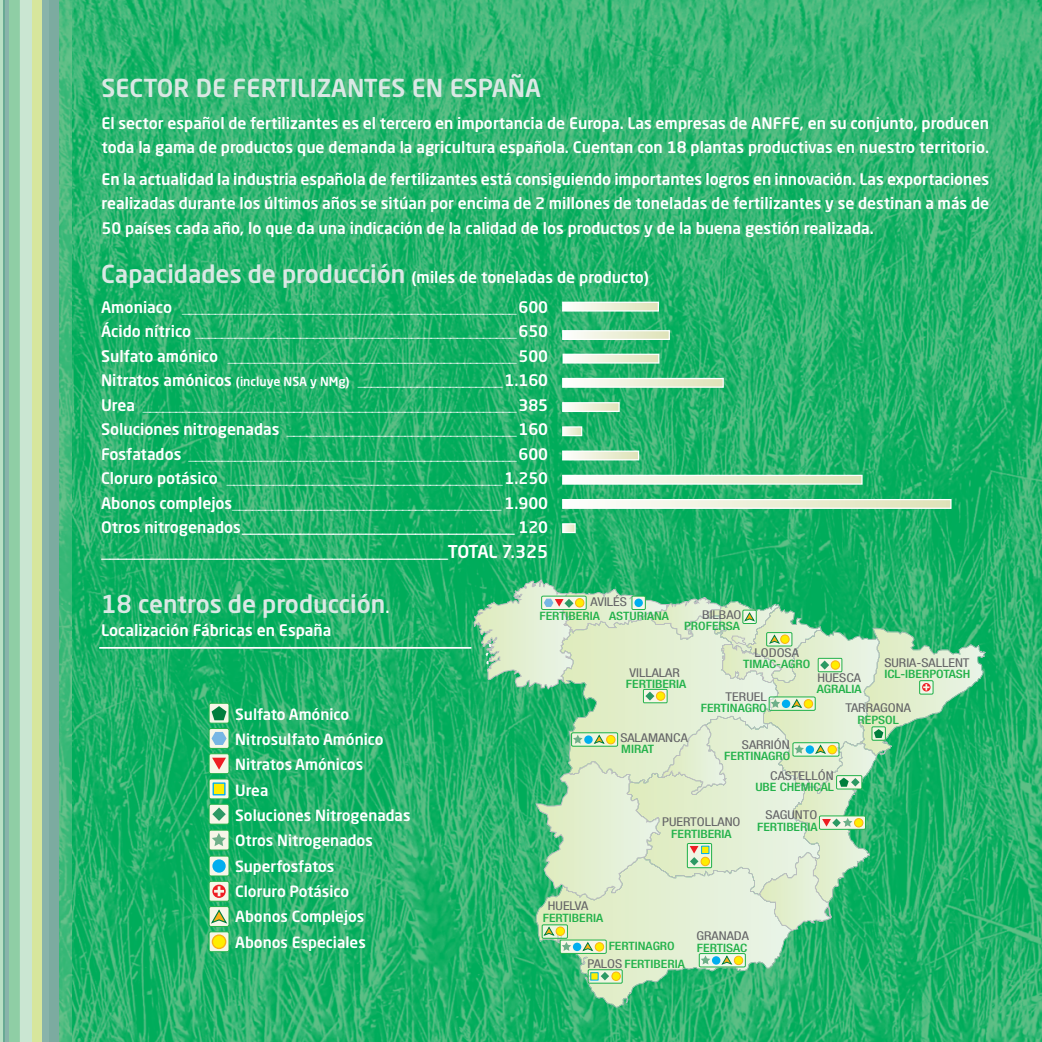
<style>
.page{position:relative;width:1042px;height:1042px;background:#fff}
.page>*{position:absolute;margin:0;border:0;box-sizing:border-box;transform-origin:0 0}
.t1{font:500 24.5px "Neo Sans Pro";color:#dae8e4}
.t2{font:300 15.75px/24.5px "Neo Sans Pro";color:#fff}
.t3{font:500 15.75px/24.5px "Neo Sans Pro";color:#fff}
.t4{font:500 15.22px/25.4px "Neo Sans Std";color:#fff}
.t5{font:condensed 12.08px "Helvetica Neue LT Std";color:#636366;scale:1.18 1}
.t6{font:500 condensed 11.55px "Helvetica Neue LT Std";color:#23b24b;scale:1.18 1}
.s1{font-weight:500;font-size:24.5px;color:#dae8e4}
.s2{font-weight:500}
.s3{font-weight:500;font-size:12.25px}
.s4{font-weight:500;font-size:17.5px}
.s5{font-size:15.75px;color:#fff}
.s6{font-weight:400;font-size:12.08px;color:#636366}
</style>
<div class="page">
<img style="left:71px;top:0;width:971px;height:1042px">
<svg style="left:174px;top:685px;width:29px;height:42px"></svg>
<svg style="left:209px;top:932px;width:20px;height:19px"></svg>
<div style="left:209px;top:931px;width:20px;height:21px;border:1px solid #23b24b;border-radius:2px"></div>
<div style="left:212px;top:935px;width:14px;height:13px;background:#ffed01;border-radius:50%"></div>
<div style="left:212px;top:934px;width:14px;height:15px;border:1px solid #fbb017;border-radius:50%"></div>
<svg style="left:209px;top:703px;width:20px;height:20px"></svg>
<div style="left:209px;top:703px;width:20px;height:20px;border:1px solid #23b24b;border-radius:2px"></div>
<svg style="left:212px;top:706px;width:14px;height:14px"></svg>
<div style="left:209px;top:728px;width:20px;height:20px;background:#f7f6e8;border-radius:2px"></div>
<div style="left:209px;top:728px;width:20px;height:21px;border:1px solid #23b24b;border-radius:2px"></div>
<svg style="left:211px;top:732px;width:16px;height:13px"></svg>
<div style="left:209px;top:754px;width:20px;height:19px;background:#f7f6e8;border-radius:2px"></div>
<div style="left:209px;top:753px;width:20px;height:21px;border:1px solid #23b24b;border-radius:2px"></div>
<svg style="left:212px;top:758px;width:14px;height:12px"></svg>
<svg style="left:209px;top:779px;width:20px;height:20px"></svg>
<div style="left:209px;top:778px;width:20px;height:21px;border:1px solid #23b24b;border-radius:2px"></div>
<div style="left:213px;top:783px;width:12px;height:12px;background:#ffed01"></div>
<div style="left:212px;top:782px;width:14px;height:13px;border:1px solid #00aeef"></div>
<div style="left:209px;top:804px;width:20px;height:20px;background:#f7f6e8;border-radius:2px"></div>
<div style="left:209px;top:804px;width:20px;height:20px;border:1px solid #23b24b;border-radius:2px"></div>
<svg style="left:212px;top:807px;width:14px;height:14px"></svg>
<div style="left:209px;top:856px;width:20px;height:20px;background:#f7f6e8;border-radius:2px"></div>
<div style="left:209px;top:856px;width:20px;height:20px;border:1px solid #23b24b;border-radius:2px"></div>
<div style="left:212px;top:859px;width:14px;height:13px;background:#00aeef;border-radius:50%"></div>
<div style="left:209px;top:881px;width:20px;height:20px;background:#f7f6e8;border-radius:2px"></div>
<div style="left:209px;top:881px;width:20px;height:20px;border:1px solid #23b24b;border-radius:2px"></div>
<svg style="left:212px;top:884px;width:14px;height:14px"></svg>
<svg style="left:214px;top:886px;width:10px;height:10px"></svg>
<div style="left:209px;top:906px;width:20px;height:20px;background:#f7f6e8;border-radius:2px"></div>
<div style="left:209px;top:906px;width:20px;height:21px;border:1px solid #23b24b;border-radius:2px"></div>
<svg style="left:209px;top:909px;width:20px;height:15px"></svg>
<div style="left:209px;top:830px;width:20px;height:20px;background:#f7f6e8;border-radius:2px"></div>
<div style="left:209px;top:830px;width:20px;height:20px;border:1px solid #23b24b;border-radius:2px"></div>
<svg style="left:212px;top:833px;width:14px;height:13px"></svg>
<svg style="left:564px;top:332px;width:104px;height:6px"></svg>
<div style="left:562px;top:330px;width:108px;height:10px;border:1px solid #fff"></div>
<svg style="left:564px;top:304px;width:93px;height:5px"></svg>
<div style="left:562px;top:302px;width:97px;height:9px;border:1px solid #fff"></div>
<svg style="left:564px;top:380px;width:158px;height:6px"></svg>
<div style="left:562px;top:378px;width:162px;height:10px;border:1px solid #fff"></div>
<svg style="left:564px;top:356px;width:93px;height:5px"></svg>
<div style="left:562px;top:354px;width:97px;height:9px;border:1px solid #fff"></div>
<svg style="left:564px;top:404px;width:54px;height:6px"></svg>
<div style="left:562px;top:402px;width:58px;height:10px;border:1px solid #fff"></div>
<svg style="left:564px;top:428px;width:16px;height:6px"></svg>
<div style="left:562px;top:426px;width:20px;height:10px;border:1px solid #fff"></div>
<svg style="left:564px;top:525px;width:10px;height:6px"></svg>
<div style="left:562px;top:523px;width:14px;height:10px;border:1px solid #fff"></div>
<svg style="left:564px;top:452px;width:73px;height:6px"></svg>
<div style="left:562px;top:450px;width:77px;height:10px;border:1px solid #fff"></div>
<svg style="left:564px;top:477px;width:296px;height:6px"></svg>
<div style="left:562px;top:475px;width:300px;height:10px;border:1px solid #fff"></div>
<svg style="left:564px;top:501px;width:385px;height:6px"></svg>
<div style="left:562px;top:499px;width:389px;height:10px;border:1px solid #fff"></div>
<hr style="left:99px;top:647px;width:372px;height:2px;background:#fff">
<div style="left:881px;top:1006px;width:14px;height:14px;border:1px solid #23b24b"></div>
<div style="left:881px;top:1023px;width:14px;height:14px;border:1px solid #23b24b"></div>
<svg style="left:881px;top:1025px;width:14px;height:17px"></svg>
<svg style="left:474px;top:580px;width:512px;height:437px;background:#86d19f"></svg>
<div style="left:32px;top:0;width:10px;height:1042px;background:#d7e69c"></div>
<div style="left:20px;top:0;width:12px;height:1042px;background:#cae6d2"></div>
<svg style="left:0;top:0;width:20px;height:1042px;background:#97cbad"></svg>
<hr style="left:3px;top:0;width:2px;height:1042px;background:#69a994">
<div style="left:49px;top:0;width:10px;height:1042px;background:#7caba0"></div>
<hr style="left:59px;top:0;width:1px;height:1042px;background:#b9dfc4">
<img style="left:60px;top:0;width:11px;height:1042px">
<div style="left:43px;top:0;width:6px;height:1042px;background:#89b3aa"></div>
<h1 class="t1" style="left:101px;top:73px;width:441px">SECTOR DE FERTILIZANTES EN ESPAÑA</h1>
<p class="t3" style="left:101px;top:110px;width:889px">El sector español de fertilizantes es el tercero en importancia de Europa. Las empresas de ANFFE, en su conjunto, producen toda la gama de productos que demanda la agricultura española. Cuentan con 18 plantas productivas en nuestro territorio.</p>
<p class="t3" style="left:101px;top:166px;width:889px;text-align:justify">En la actualidad la industria española de fertilizantes está consiguiendo importantes logros en innovación. Las exportaciones realizadas durante los últimos años se sitúan por encima de 2 millones de toneladas de fertilizantes y se destinan a más de 50 países cada año, lo que da una indicación de la calidad de los productos y de la buena gestión realizada.</p>
<p class="t2" style="left:101px;top:262px;width:549px;line-height:29.8px"><span class="s1">Capacidades de producción</span> <span class="s2">(miles de toneladas de producto)<br>Amoniaco</span> ___________________________________________________ <span class="s2">600</span></p>
<p class="t2" style="left:101px;top:319px;width:449px;text-align:justify"><span class="s2">Ácido nítrico</span> _________________________________________________ <span class="s2">650<br>Sulfato amónico</span> ____________________________________________ <span class="s2">500<br>Nitratos amónicos</span> <span class="s3">(incluye NSA y NMg)</span> ______________________<span class="s2">1.160<br>Urea</span> _________________________________________________________ <span class="s2">385<br>Soluciones nitrogenadas</span> ___________________________________ <span class="s2">160<br>Fosfatados</span> __________________________________________________ <span class="s2">600<br>Cloruro potásico</span> __________________________________________ <span class="s2">1.250<br>Abonos complejos</span>_________________________________________ <span class="s2">1.900<br>Otros nitrogenados_________________________________ 120 __________________________________________</span><span class="s4">TOTAL 7.325</span></p>
<h1 class="t1" style="left:101px;top:589px;width:290px">18 centros de producción<span class="s5">.</span></h1>
<p class="t3" style="left:101px;top:617px;width:232px">Localización Fábricas en España</p>
<p class="t5" style="left:590px;top:597px;width:32px">AVILÉS</p>
<p class="t6" style="left:539px;top:612px;width:53px">FERTIBERIA</p>
<p class="t6" style="left:609px;top:612px;width:52px">ASTURIANA</p>
<p class="t5" style="left:702px;top:610px;width:35px">BILBAO</p>
<p class="t6" style="left:684px;top:622px;width:49px">PROFERSA</p>
<p class="t4" style="left:235px;top:702px;width:177px">Sulfato Amónico<br>Nitrosulfato Amónico<br>Nitratos Amónicos<br>Urea<br>Soluciones Nitrogenadas<br>Otros Nitrogenados<br>Superfosfatos<br>Cloruro Potásico<br>Abonos Complejos<br>Abonos Especiales</p>
<p class="t5" style="left:629px;top:668px;width:44px">VILLALAR</p>
<p class="t6" style="left:626px;top:680px;width:53px">FERTIBERIA</p>
<p class="t5" style="left:620px;top:733px;width:59px">SALAMANCA</p>
<p class="t6" style="left:621px;top:744px;width:29px">MIRAT</p>
<p class="t5" style="left:754px;top:648px;width:39px">LODOSA</p>
<p class="t6" style="left:743px;top:660px;width:58px">TIMAC-AGRO</p>
<p class="t5" style="left:884px;top:658px;width:74px">SURIA-SALLENT</p>
<p class="t6" style="left:884px;top:670px;width:74px">ICL-IBERPOTASH</p>
<p class="t5" style="left:817px;top:673px;width:38px">HUESCA</p>
<p class="t6" style="left:817px;top:684px;width:39px">AGRALIA</p>
<p class="t5" style="left:725px;top:692px;width:36px">TERUEL</p>
<p class="t6" style="left:701px;top:704px;width:58px">FERTINAGRO</p>
<p class="t5" style="left:742px;top:740px;width:42px">SARRIÓN</p>
<p class="t6" style="left:724px;top:751px;width:58px">FERTINAGRO</p>
<p class="t5" style="left:845px;top:704px;width:57px">TARRAGONA</p>
<p class="t6" style="left:857px;top:716px;width:36px">REPSOL</p>
<p class="t5" style="left:770px;top:771px;width:55px">CASTELLÓN</p>
<p class="t6" style="left:755px;top:783px;width:68px">UBE CHEMICAL</p>
<p class="t5" style="left:662px;top:817px;width:68px">PUERTOLLANO</p>
<p class="t6" style="left:671px;top:829px;width:53px">FERTIBERIA</p>
<p class="t5" style="left:765px;top:810px;width:45px">SAGUNTO</p>
<p class="t6" style="left:757px;top:823px;width:53px">FERTIBERIA</p>
<p class="t5" style="left:548px;top:901px;width:36px">HUELVA</p>
<p class="t6" style="left:543px;top:914px;width:53px">FERTIBERIA</p>
<p class="t6" style="left:587px;top:959px;width:84px"><span class="s6">PALOS</span> FERTIBERIA</p>
<p class="t6" style="left:609px;top:942px;width:58px">FERTINAGRO</p>
<p class="t5" style="left:696px;top:931px;width:46px">GRANADA</p>
<p class="t6" style="left:697px;top:943px;width:44px">FERTISAC</p>
</div>
